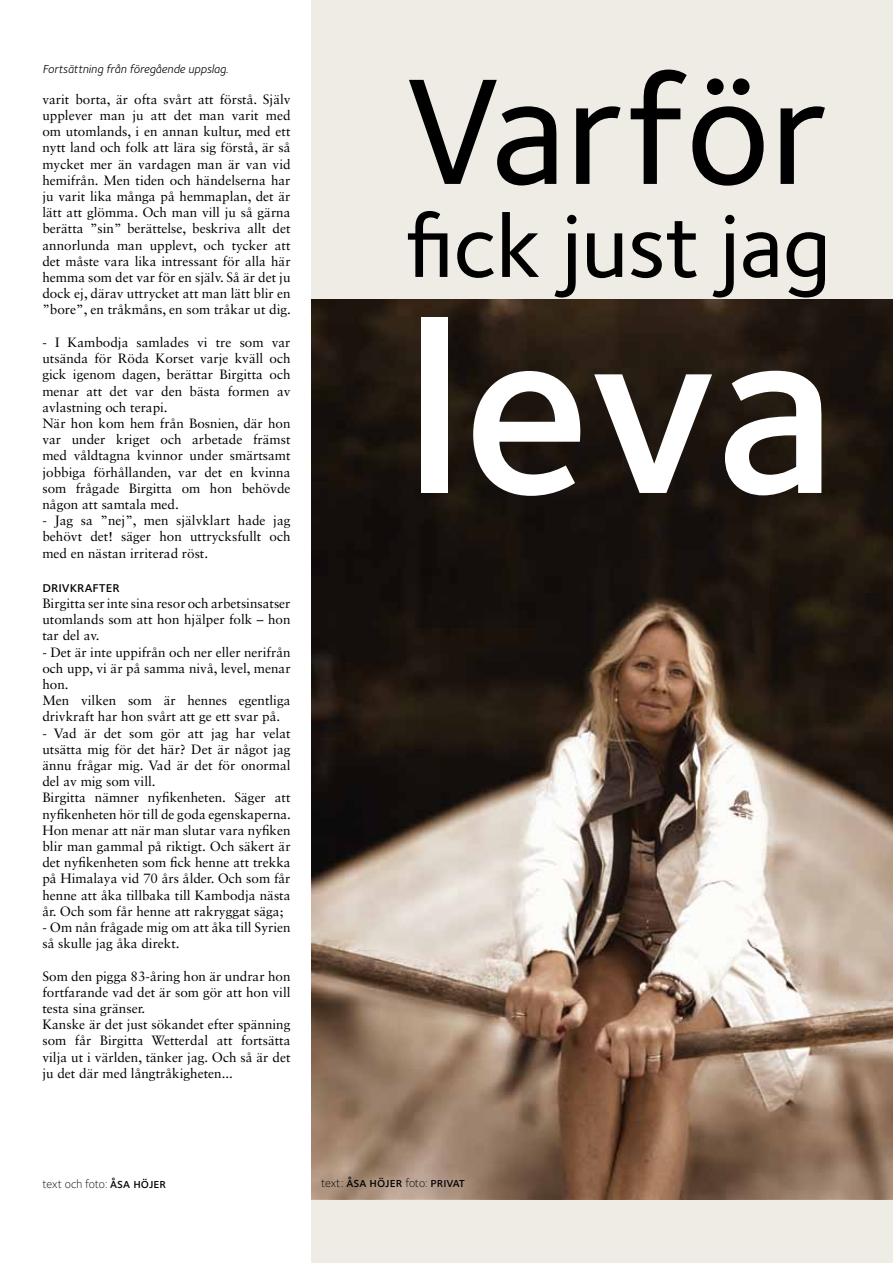
<style>
.page{position:relative;width:893px;height:1263px;background:#fff}
.page>*{position:absolute;margin:0;border:0;box-sizing:border-box;transform-origin:0 0}
.t1{font:600 243px "Foundry Sterling";color:#fff}
.t2{font:500 156px "Foundry Sterling";color:#000}
.t3{font:500 90px "Foundry Sterling";color:#000}
.t4{font:15px "Foundry Sterling Medium Expert";color:#000}
.t5{font:13.5px/16.2px "Sabon LT Std";color:#000}
.t6{font:13.5px "Foundry Sterling Medium Expert";color:#000}
.t7{font:12px "Foundry Sterling Book Italic OSF";color:#000}
.t8{font:300 12px "Foundry Sterling";letter-spacing:-.015em;color:#000}
.s1{font-family:"Foundry Sterling Medium Expert";font-weight:400;font-size:13.5px}
.s2{font-family:"Foundry Sterling";font-weight:300;font-size:12px}
</style>
<div class="page">
<div style="left:312px;top:0;width:581px;height:1263px;background:#efebe5"></div>
<img style="left:312px;top:300px;width:581px;height:899px">
<p class="t7" style="left:42px;top:62px;width:188px">Fortsättning från föregående uppslag.</p>
<p class="t5" style="left:42px;top:91px;width:250px;text-align:justify">varit borta, är ofta svårt att förstå. Själv upplever man ju att det man varit med om utomlands, i en annan kultur, med ett nytt land och folk att lära sig förstå, är så mycket mer än vardagen man är van vid hemifrån. Men tiden och händelserna har ju varit lika många på hemmaplan, det är lätt att glömma. Och man vill ju så gärna berätta ”sin” berättelse, beskriva allt det annorlunda man upplevt, och tycker att det måste vara lika intressant för alla här hemma som det var för en själv. Så är det ju dock ej, därav uttrycket att man lätt blir en ”bore”, en tråkmåns, en som tråkar ut dig.</p>
<p class="t5" style="left:42px;top:334px;width:250px">- I Kambodja samlades vi tre som var utsända för Röda Korset varje kväll och gick igenom dagen, berättar Birgitta och menar att det var den bästa formen av avlastning och terapi.<br>När hon kom hem från Bosnien, där hon var under kriget och arbetade främst med våldtagna kvinnor under smärtsamt jobbiga förhållanden, var det en kvinna som frågade Birgitta om hon behövde någon att samtala med.</p>
<p class="t5" style="left:42px;top:512px;width:250px;text-align:justify">- Jag sa ”nej”, men självklart hade jag behövt det! säger hon uttrycksfullt och med en nästan irriterad röst.</p>
<p class="t4" style="left:42px;top:578px;width:79px">drivkrafter</p>
<p class="t5" style="left:42px;top:595px;width:250px;text-align:justify">Birgitta ser inte sina resor och arbetsinsatser utomlands som att hon hjälper folk – hon tar del av.</p>
<p class="t5" style="left:42px;top:644px;width:250px">- Det är inte uppifrån och ner eller nerifrån och upp, vi är på samma nivå, level, menar hon.<br>Men vilken som är hennes egentliga drivkraft har hon svårt att ge ett svar på.</p>
<p class="t5" style="left:42px;top:725px;width:250px">- Vad är det som gör att jag har velat utsätta mig för det här? Det är något jag ännu frågar mig. Vad är det för onormal del av mig som vill.<br>Birgitta nämner nyfikenheten. Säger att nyfikenheten hör till de goda egenskaperna.<br>Hon menar att när man slutar vara nyfiken blir man gammal på riktigt. Och säkert är det nyfikenheten som fick henne att trekka på Himalaya vid 70 års ålder. Och som får henne att åka tillbaka till Kambodja nästa år. Och som får henne att rakryggat säga;</p>
<p class="t5" style="left:42px;top:919px;width:250px">- Om nån frågade mig om att åka till Syrien så skulle jag åka direkt.</p>
<p class="t5" style="left:42px;top:968px;width:250px">Som den pigga 83-åring hon är undrar hon fortfarande vad det är som gör att hon vill testa sina gränser.<br>Kanske är det just sökandet efter spänning som får Birgitta Wetterdal att fortsätta vilja ut i världen, tänker jag. Och så är det ju det där med långtråkigheten...</p>
<h2 class="t2" style="left:405px;top:41px;width:425px">Varför</h2>
<h3 class="t3" style="left:405px;top:194px;width:427px">fick just jag</h3>
<h1 class="t1" style="left:405px;top:268px;width:431px">leva</h1>
<p class="t8" style="left:43px;top:1177px;width:125px">text och foto: <span class="s1">åsa höjer</span></p>
<p class="t6" style="left:321px;top:1174px;width:146px"><span class="s2">text:</span> åsa höjer <span class="s2">foto:</span> privat</p>
</div>
